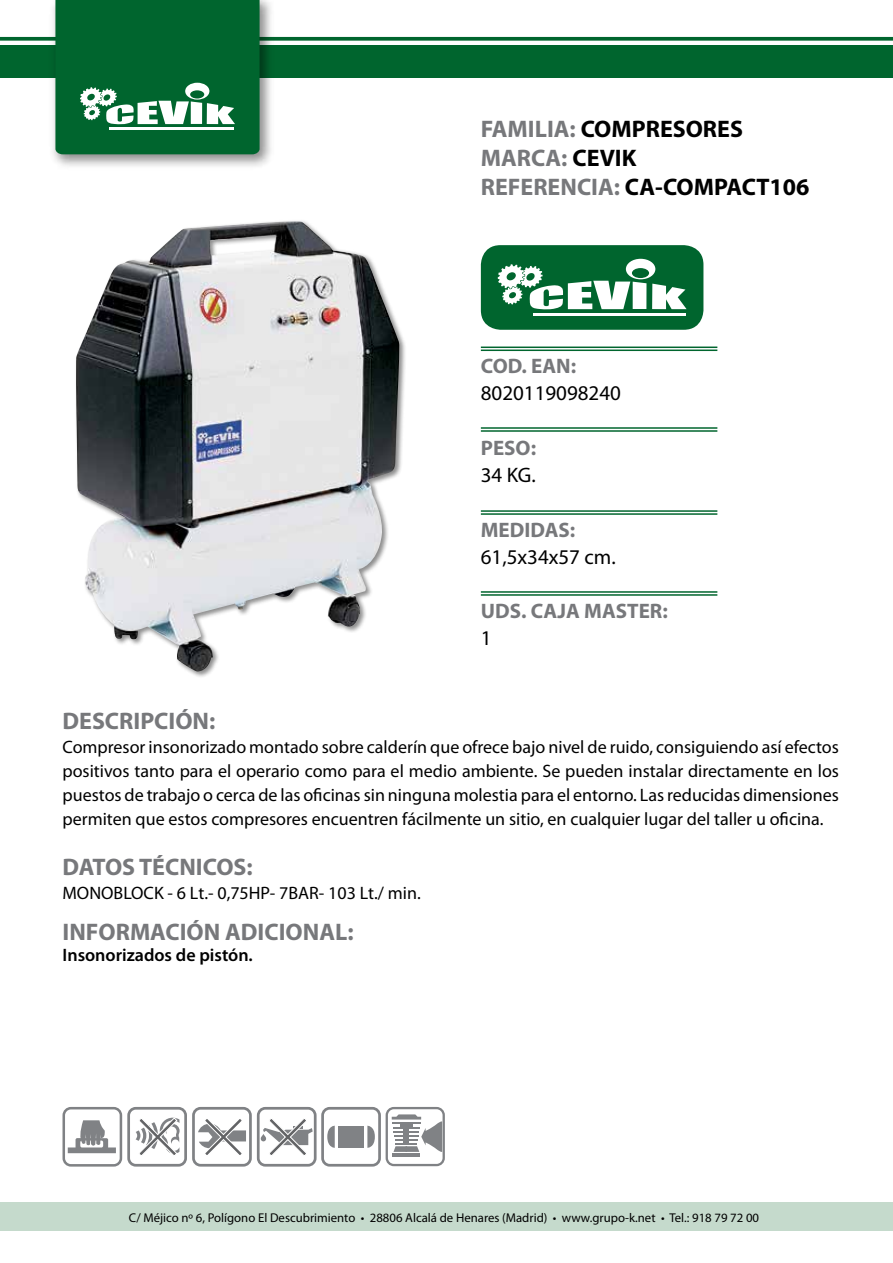
<style>
.page{position:relative;width:893px;height:1263px;background:#fff}
.page>*{position:absolute;margin:0;border:0;box-sizing:border-box;transform-origin:0 0}
.t1{font:700 24px/28.8px "Myriad Pro";color:#000}
.t2{font:700 24px "Myriad Pro";color:#77787b}
.t3{font:700 21px "Myriad Pro";color:#77787b}
.t4{font:21px "Myriad Pro";color:#000}
.t5{font:18px/24px "Myriad Pro";color:#000;text-align:justify}
.t6{font:600 18px "Myriad Pro";color:#000}
.t7{font:12.75px "Myriad Pro";color:#000}
.s1{color:#77787b}
</style>
<div class="page">
<div style="left:0;top:45px;width:893px;height:33px;background:#00652e"></div>
<svg style="left:0;top:37px;width:893px;height:4px;background:#177240"></svg>
<img style="left:46px;top:0;width:232px;height:167px">
<svg style="left:55px;top:0;width:205px;height:154px"></svg>
<div style="left:0;top:1202px;width:893px;height:28px;background:#c5dacc"></div>
<hr style="left:481px;top:427px;width:236px;height:2px;background:#00652e">
<hr style="left:481px;top:430px;width:236px;height:2px;background:#00652e">
<hr style="left:481px;top:510px;width:236px;height:2px;background:#00652e">
<hr style="left:481px;top:513px;width:236px;height:2px;background:#00652e">
<hr style="left:481px;top:591px;width:236px;height:2px;background:#00652e">
<hr style="left:481px;top:594px;width:236px;height:2px;background:#00652e">
<hr style="left:481px;top:346px;width:236px;height:2px;background:#00652e">
<hr style="left:481px;top:349px;width:236px;height:2px;background:#00652e">
<div style="left:74px;top:220px;width:333px;height:459px;background:#000;opacity:.45"></div>
<img style="left:76px;top:221px;width:324px;height:451px">
<div style="left:321px;top:1107px;width:60px;height:59px;border:3px solid #808285;border-radius:7px"></div>
<div style="left:338px;top:1126px;width:26px;height:22px;background:#808285"></div>
<svg style="left:327px;top:1126px;width:8px;height:22px"></svg>
<svg style="left:367px;top:1126px;width:8px;height:22px"></svg>
<div style="left:386px;top:1107px;width:59px;height:59px;border:2px solid #808285;border-radius:7px"></div>
<svg style="left:392px;top:1114px;width:50px;height:38px"></svg>
<hr style="left:393px;top:1153px;width:27px;height:4px;background:#808285">
<div style="left:63px;top:1107px;width:59px;height:59px;border:3px solid #808285;border-radius:7px"></div>
<svg style="left:68px;top:1120px;width:48px;height:33px"></svg>
<div style="left:127px;top:1107px;width:60px;height:59px;border:3px solid #808285;border-radius:7px"></div>
<svg style="left:136px;top:1117px;width:44px;height:38px"></svg>
<div style="left:192px;top:1107px;width:60px;height:59px;border:3px solid #808285;border-radius:7px"></div>
<svg style="left:198px;top:1119px;width:48px;height:36px"></svg>
<div style="left:257px;top:1107px;width:60px;height:59px;border:3px solid #808285;border-radius:7px"></div>
<svg style="left:261px;top:1119px;width:52px;height:36px"></svg>
<div style="left:481px;top:245px;width:222px;height:85px;background:#00652e;border-radius:20px"></div>
<hr style="left:534px;top:313px;width:152px;height:3px;background:#fff">
<svg style="left:498px;top:259px;width:189px;height:51px"></svg>
<h1 class="t1" style="left:481px;top:115px;width:330px"><span class="s1">FAMILIA:</span> COMPRESORES<br><span class="s1">MARCA:</span> CEVIK<br><span class="s1">REFERENCIA:</span> CA-COMPACT106</h1>
<p class="t3" style="left:481px;top:354px;width:97px">COD. EAN:</p>
<p class="t4" style="left:481px;top:382px;width:142px">8020119098240</p>
<p class="t3" style="left:481px;top:436px;width:57px">PESO:</p>
<p class="t4" style="left:481px;top:463px;width:56px">34 KG.</p>
<p class="t3" style="left:481px;top:518px;width:96px">MEDIDAS:</p>
<p class="t4" style="left:481px;top:545px;width:136px">61,5x34x57 cm.</p>
<p class="t3" style="left:481px;top:599px;width:188px">UDS. CAJA MASTER:</p>
<p class="t4" style="left:481px;top:627px;width:12px">1</p>
<h1 class="t2" style="left:63px;top:707px;width:154px">DESCRIPCIÓN:</h1>
<p class="t5" style="left:63px;top:735px;width:778px">Compresor insonorizado montado sobre calderín que ofrece bajo nivel de ruido, consiguiendo así efectos positivos tanto para el operario como para el medio ambiente. Se pueden instalar directamente en los puestos de trabajo o cerca de las oficinas sin ninguna molestia para el entorno. Las reducidas dimensiones permiten que estos compresores encuentren fácilmente un sitio, en cualquier lugar del taller u oficina.</p>
<h1 class="t2" style="left:63px;top:853px;width:192px">DATOS TÉCNICOS:</h1>
<p class="t5" style="left:63px;top:881px;width:360px">MONOBLOCK - 6 Lt.- 0,75HP- 7BAR- 103 Lt./ min.</p>
<h1 class="t2" style="left:63px;top:919px;width:293px">INFORMACIÓN ADICIONAL:</h1>
<p class="t6" style="left:63px;top:945px;width:192px">Insonorizados de pistón.</p>
<p class="t7" style="left:129px;top:1210px;width:632px">C/ Méjico nº 6, Polígono El Descubrimiento • 28806 Alcalá de Henares (Madrid) • www.grupo-k.net • Tel.: 918 79 72 00</p>
</div>
